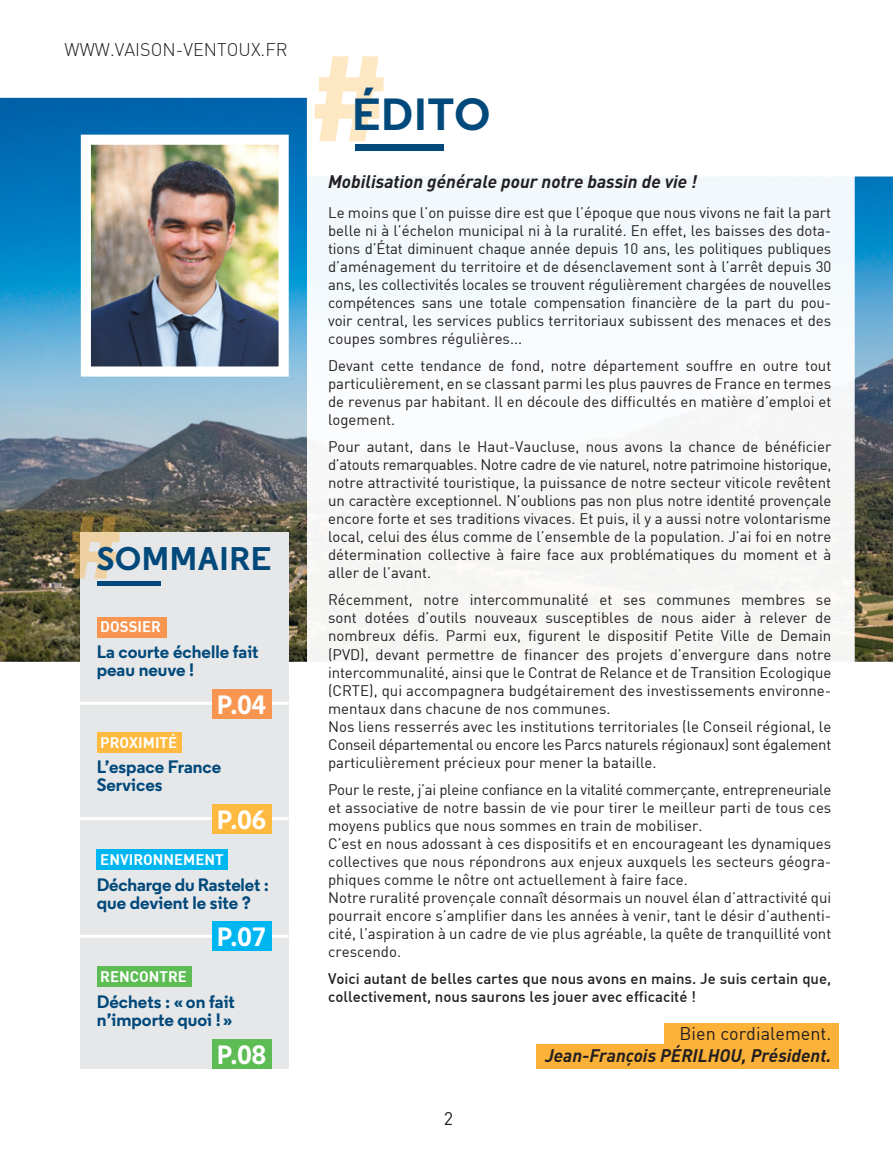
<style>
.page{position:relative;width:893px;height:1166px;background:#fff}
.page>*{position:absolute;margin:0;border:0;box-sizing:border-box;transform-origin:0 0}
.t1{font:700 45px "Regular";letter-spacing:.02em;color:#01497b}
.t2{font:700 32.7px "Regular";letter-spacing:.02em;color:#01497b}
.t3{font:700 26.4px "Regular";color:#fff}
.t4{font:700 18px/18px "Regular";color:#01497b}
.t5{font:italic 700 18px "DIN";color:#231f20}
.t6{font:300 18px "DIN";color:#231f20}
.t7{font:18px "DIN";color:#231f20}
.t8{font:15px/18px "DIN";color:#231f20;text-align:justify}
.t9{font:500 15px/18px "DIN";color:#231f20}
.t10{font:15px "DIN Bold";color:#fff}
</style>
<div class="page">
<img style="left:0;top:98px;width:893px;height:563px">
<svg style="left:307px;top:98px;width:548px;height:564px;fill:#f6f8fc"></svg>
<div style="left:80px;top:531px;width:209px;height:536px;background:#e6e7e9"></div>
<hr style="left:80px;top:816px;width:209px;height:3px;background:#fff">
<hr style="left:80px;top:701px;width:209px;height:3px;background:#fff">
<hr style="left:80px;top:934px;width:209px;height:3px;background:#fff">
<div style="left:664px;top:1022px;width:174px;height:23px;background:#fcb139"></div>
<div style="left:536px;top:1043px;width:302px;height:25px;background:#fcb139"></div>
<svg style="left:315px;top:56px;width:69px;height:85px"></svg>
<div style="left:355px;top:145px;width:88px;height:6px;background:#01497b"></div>
<svg style="left:70px;top:516px;width:50px;height:62px"></svg>
<div style="left:97px;top:580px;width:64px;height:5px;background:#01497b"></div>
<img style="left:76px;top:129px;width:218px;height:252px">
<div style="left:97px;top:966px;width:95px;height:20px;background:#5ebc55"></div>
<div style="left:212px;top:1038px;width:59px;height:29px;background:#5ebc55"></div>
<div style="left:97px;top:849px;width:131px;height:20px;background:#00b6f0"></div>
<div style="left:212px;top:921px;width:59px;height:29px;background:#00b6f0"></div>
<div style="left:97px;top:732px;width:84px;height:20px;background:#fdb940"></div>
<div style="left:212px;top:804px;width:59px;height:29px;background:#fdb940"></div>
<div style="left:97px;top:617px;width:69px;height:20px;background:#f79551"></div>
<div style="left:212px;top:689px;width:59px;height:29px;background:#f79551"></div>
<p class="t6" style="left:65px;top:38px;width:224px">WWW.VAISON-VENTOUX.FR</p>
<p class="t2" style="left:97px;top:537px;width:176px">SOMMAIRE</p>
<p class="t10" style="left:100px;top:617px;width:62px">DOSSIER</p>
<p class="t4" style="left:97px;top:642px;width:163px">La courte échelle fait peau neuve !</p>
<p class="t3" style="left:217px;top:687px;width:51px">P.04</p>
<p class="t10" style="left:100px;top:732px;width:78px">PROXIMITÉ</p>
<p class="t4" style="left:97px;top:757px;width:126px">L’espace France</p>
<p class="t4" style="left:97px;top:775px;width:67px">Services</p>
<p class="t3" style="left:217px;top:802px;width:51px">P.06</p>
<p class="t10" style="left:100px;top:849px;width:125px">ENVIRONNEMENT</p>
<p class="t4" style="left:97px;top:874px;width:174px">Décharge du Rastelet : que devient le site ?</p>
<p class="t3" style="left:217px;top:919px;width:51px">P.07</p>
<p class="t10" style="left:100px;top:966px;width:88px">RENCONTRE</p>
<p class="t4" style="left:97px;top:992px;width:140px">Déchets : «on fait n’importe quoi !»</p>
<p class="t3" style="left:217px;top:1036px;width:51px">P.08</p>
<p class="t1" style="left:352px;top:85px;width:140px">ÉDITO</p>
<p class="t5" style="left:328px;top:170px;width:371px">Mobilisation générale pour notre bassin de vie !</p>
<p class="t8" style="left:328px;top:203px;width:505px">Le moins que l’on puisse dire est que l’époque que nous vivons ne fait la part belle ni à l’échelon municipal ni à la ruralité. En effet, les baisses des dota&shy;tions d’État diminuent chaque année depuis 10 ans, les politiques publiques d’aménagement du territoire et de désenclavement sont à l’arrêt depuis 30 ans, les collectivités locales se trouvent régulièrement chargées de nouvelles compétences sans une totale compensation financière de la part du pou&shy;voir central, les services publics territoriaux subissent des menaces et des coupes sombres régulières...</p>
<p class="t8" style="left:328px;top:356px;width:505px">Devant cette tendance de fond, notre département souffre en outre tout particulièrement, en se classant parmi les plus pauvres de France en termes de revenus par habitant. Il en découle des difficultés en matière d’emploi et logement.</p>
<p class="t8" style="left:328px;top:437px;width:505px">Pour autant, dans le Haut-Vaucluse, nous avons la chance de bénéficier d’atouts remarquables. Notre cadre de vie naturel, notre patrimoine historique, notre attractivité touristique, la puissance de notre secteur viticole revêtent un caractère exceptionnel. N’oublions pas non plus notre identité provençale encore forte et ses traditions vivaces. Et puis, il y a aussi notre volontarisme local, celui des élus comme de l’ensemble de la population. J’ai foi en notre détermination collective à faire face aux problématiques du moment et à aller de l’avant.</p>
<p class="t8" style="left:328px;top:590px;width:505px">Récemment, notre intercommunalité et ses communes membres se sont dotées d’outils nouveaux susceptibles de nous aider à relever de nombreux défis. Parmi eux, figurent le dispositif Petite Ville de Demain (PVD), devant permettre de financer des projets d’envergure dans notre intercommunalité, ainsi que le Contrat de Relance et de Transition Ecologique (CRTE), qui accompagnera budgétairement des investissements environne&shy;mentaux dans chacune de nos communes.</p>
<p class="t8" style="left:328px;top:716px;width:505px">Nos liens resserrés avec les institutions territoriales (le Conseil régional, le Conseil départemental ou encore les Parcs naturels régionaux) sont également particulièrement précieux pour mener la bataille.</p>
<p class="t8" style="left:328px;top:779px;width:505px">Pour le reste, j’ai pleine confiance en la vitalité commerçante, entrepreneuriale et associative de notre bassin de vie pour tirer le meilleur parti de tous ces moyens publics que nous sommes en train de mobiliser.</p>
<p class="t8" style="left:328px;top:833px;width:505px">C’est en nous adossant à ces dispositifs et en encourageant les dynamiques collectives que nous répondrons aux enjeux auxquels les secteurs géogra&shy;phiques comme le nôtre ont actuellement à faire face.</p>
<p class="t8" style="left:328px;top:887px;width:505px">Notre ruralité provençale connaît désormais un nouvel élan d’attractivité qui pourrait encore s’amplifier dans les années à venir, tant le désir d’authenti&shy;cité, l’aspiration à un cadre de vie plus agréable, la quête de tranquillité vont crescendo.</p>
<p class="t9" style="left:328px;top:968px;width:505px">Voici autant de belles cartes que nous avons en mains. Je suis certain que, collectivement, nous saurons les jouer avec efficacité !</p>
<p class="t7" style="left:680px;top:1021px;width:153px">Bien cordialement.</p>
<p class="t5" style="left:545px;top:1043px;width:288px">Jean-François PÉRILHOU, Président.</p>
<p class="t7" style="left:444px;top:1106px;width:11px">2</p>
</div>
